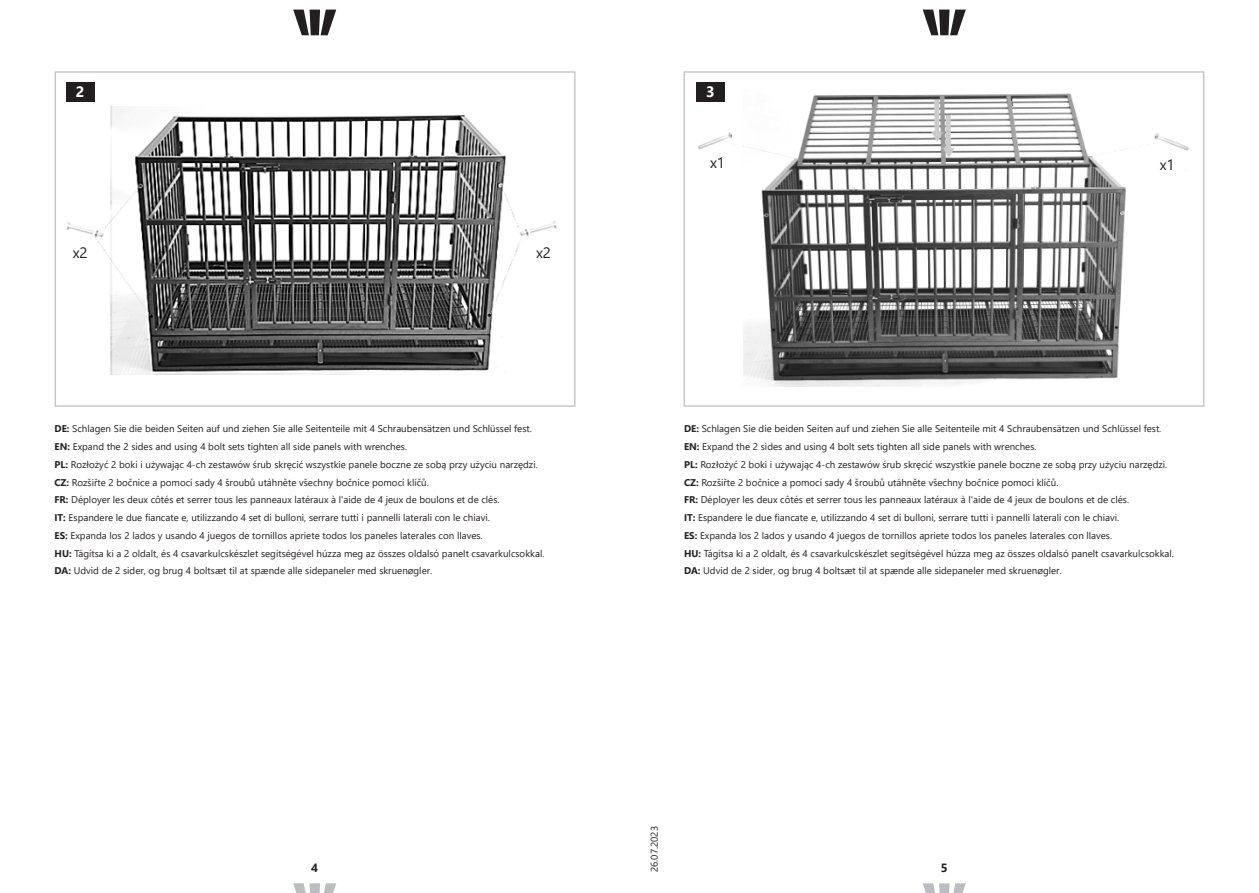
<style>
.page{position:relative;width:1259px;height:893px;background:#fff}
.page>*{position:absolute;margin:0;border:0;box-sizing:border-box;transform-origin:0 0}
.t1{font:15px "Segoe UI";letter-spacing:-.01em;color:#231f20}
.t2{font:700 15px "Segoe UI";color:#fff}
.t3{font:700 12px "Segoe UI";color:#231f20}
.t4{font:9.75px "Segoe UI";color:#231f20}
.s1{font-weight:700}
</style>
<div class="page">
<svg style="left:293px;top:10px;width:43px;height:25px"></svg>
<svg style="left:923px;top:10px;width:42px;height:25px"></svg>
<svg style="left:293px;top:883px;width:43px;height:10px"></svg>
<svg style="left:923px;top:883px;width:42px;height:10px"></svg>
<div style="left:55px;top:71px;width:520px;height:336px;border:2px solid #c7c8ca"></div>
<img style="left:66px;top:106px;width:491px;height:268px">
<div style="left:683px;top:71px;width:521px;height:336px;border:2px solid #c7c8ca"></div>
<img style="left:698px;top:93px;width:491px;height:293px">
<div style="left:66px;top:82px;width:28px;height:20px;background:#231f20"></div>
<div style="left:696px;top:82px;width:29px;height:20px;background:#231f20"></div>
<div style="left:526px;top:239px;width:35px;height:26px;background:#fff"></div>
<div style="left:66px;top:239px;width:28px;height:26px;background:#fff"></div>
<div style="left:699px;top:150px;width:36px;height:25px;background:#fff"></div>
<div style="left:1149px;top:152px;width:36px;height:26px;background:#fff"></div>
<p class="t2" style="left:76px;top:78px;width:10px">2</p>
<p class="t2" style="left:706px;top:78px;width:10px">3</p>
<p class="t1" style="left:73px;top:238px;width:16px">x2</p>
<p class="t1" style="left:536px;top:238px;width:16px">x2</p>
<p class="t4" style="left:55px;top:420px;width:479px"><span class="s1">DE:</span> Schlagen Sie die beiden Seiten auf und ziehen Sie alle Seitenteile mit 4 Schraubensätzen und Schlüssel fest.</p>
<p class="t4" style="left:55px;top:437px;width:354px"><span class="s1">EN:</span> Expand the 2 sides and using 4 bolt sets tighten all side panels with wrenches.</p>
<p class="t4" style="left:55px;top:455px;width:485px"><span class="s1">PL:</span> Rozłożyć 2 boki i używając 4-ch zestawów śrub skręcić wszystkie panele boczne ze sobą przy użyciu narzędzi.</p>
<p class="t4" style="left:55px;top:473px;width:376px"><span class="s1">CZ:</span> Rozšiřte 2 bočnice a pomocí sady 4 šroubů utáhněte všechny bočnice pomocí klíčů.</p>
<p class="t4" style="left:55px;top:491px;width:446px"><span class="s1">FR:</span> Déployer les deux côtés et serrer tous les panneaux latéraux à l'aide de 4 jeux de boulons et de clés.</p>
<p class="t4" style="left:55px;top:508px;width:437px"><span class="s1">IT:</span> Espandere le due fiancate e, utilizzando 4 set di bulloni, serrare tutti i pannelli laterali con le chiavi.</p>
<p class="t4" style="left:55px;top:526px;width:430px"><span class="s1">ES:</span> Expanda los 2 lados y usando 4 juegos de tornillos apriete todos los paneles laterales con llaves.</p>
<p class="t4" style="left:55px;top:544px;width:491px"><span class="s1">HU:</span> Tágítsa ki a 2 oldalt, és 4 csavarkulcskészlet segítségével húzza meg az összes oldalsó panelt csavarkulcsokkal.</p>
<p class="t4" style="left:55px;top:562px;width:379px"><span class="s1">DA:</span> Udvid de 2 sider, og brug 4 boltsæt til at spænde alle sidepaneler med skruenøgler.</p>
<p class="t3" style="left:311px;top:856px;width:8px">4</p>
<p class="t1" style="left:710px;top:149px;width:16px">x1</p>
<p class="t1" style="left:1160px;top:151px;width:16px">x1</p>
<p class="t4" style="left:684px;top:420px;width:479px"><span class="s1">DE:</span> Schlagen Sie die beiden Seiten auf und ziehen Sie alle Seitenteile mit 4 Schraubensätzen und Schlüssel fest.</p>
<p class="t4" style="left:684px;top:437px;width:354px"><span class="s1">EN:</span> Expand the 2 sides and using 4 bolt sets tighten all side panels with wrenches.</p>
<p class="t4" style="left:684px;top:455px;width:485px"><span class="s1">PL:</span> Rozłożyć 2 boki i używając 4-ch zestawów śrub skręcić wszystkie panele boczne ze sobą przy użyciu narzędzi.</p>
<p class="t4" style="left:684px;top:473px;width:376px"><span class="s1">CZ:</span> Rozšiřte 2 bočnice a pomocí sady 4 šroubů utáhněte všechny bočnice pomocí klíčů.</p>
<p class="t4" style="left:684px;top:491px;width:446px"><span class="s1">FR:</span> Déployer les deux côtés et serrer tous les panneaux latéraux à l'aide de 4 jeux de boulons et de clés.</p>
<p class="t4" style="left:684px;top:508px;width:437px"><span class="s1">IT:</span> Espandere le due fiancate e, utilizzando 4 set di bulloni, serrare tutti i pannelli laterali con le chiavi.</p>
<p class="t4" style="left:684px;top:526px;width:430px"><span class="s1">ES:</span> Expanda los 2 lados y usando 4 juegos de tornillos apriete todos los paneles laterales con llaves.</p>
<p class="t4" style="left:684px;top:544px;width:491px"><span class="s1">HU:</span> Tágítsa ki a 2 oldalt, és 4 csavarkulcskészlet segítségével húzza meg az összes oldalsó panelt csavarkulcsokkal.</p>
<p class="t4" style="left:684px;top:562px;width:379px"><span class="s1">DA:</span> Udvid de 2 sider, og brug 4 boltsæt til at spænde alle sidepaneler med skruenøgler.</p>
<p class="t4" style="left:645px;top:872px;width:48px;rotate:-90deg">26.07.2023</p>
<p class="t3" style="left:940px;top:856px;width:8px">5</p>
</div>
